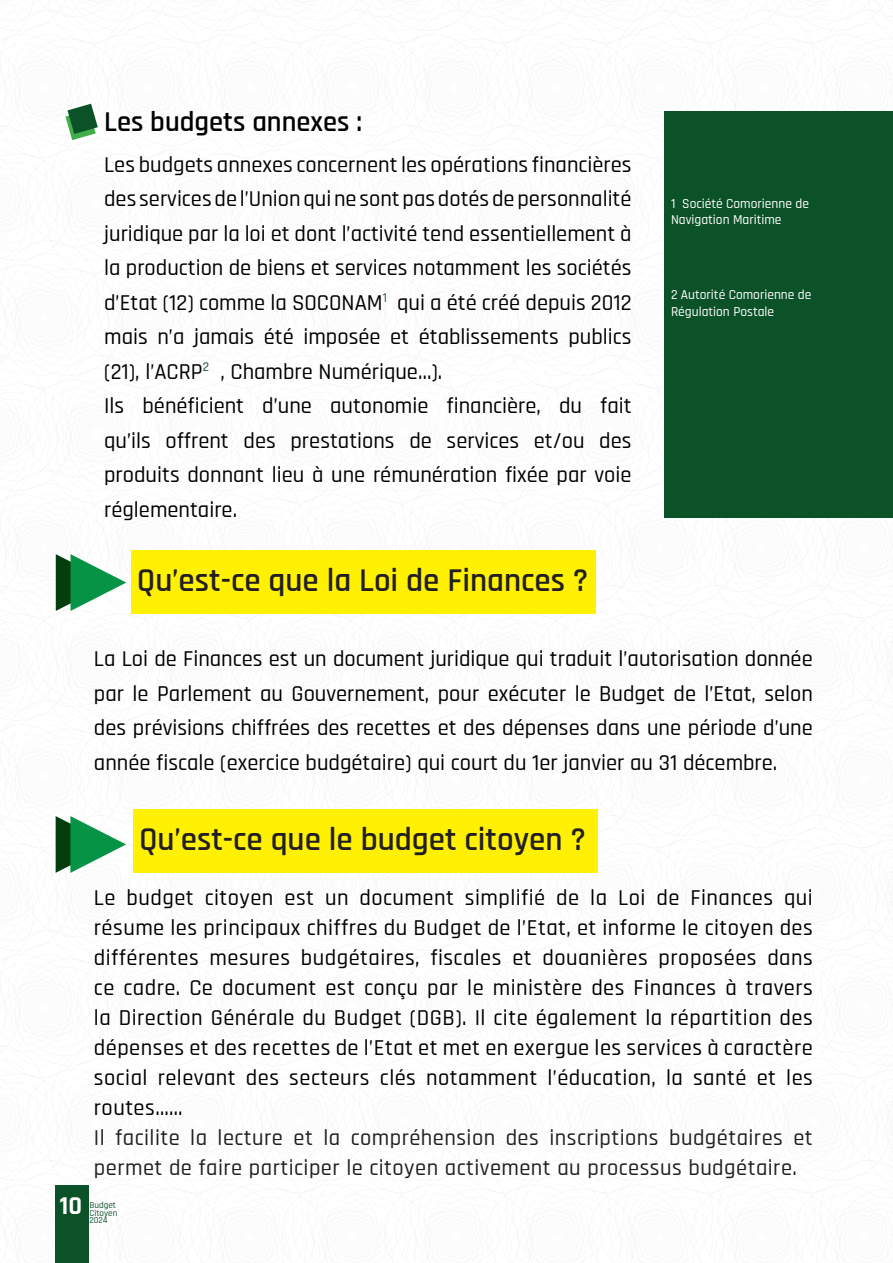
<style>
.page{position:relative;width:893px;height:1263px;background:#fff}
.page>*{position:absolute;margin:0;border:0;box-sizing:border-box;transform-origin:0 0}
.t1{font:600 33px "Rajdhani";color:#231f20}
.t2{font:600 28.5px "Rajdhani";color:#000}
.t3{font:700 25.5px "Rajdhani";color:#fff}
.t4{font:500 22.5px/34.5px "Rajdhani";color:#000;text-align:justify}
.t5{font:500 22.5px/30px "Rajdhani";letter-spacing:.02em;color:#231f20}
.t6{font:500 13.5px/16.2px "Rajdhani";color:#fff}
.t7{font:500 9px/7.8px "Rajdhani";color:#0c5229}
</style>
<div class="page">
<hr style="left:892px;top:0;width:1px;height:1263px;background:#bfbfbf">
<div style="left:55px;top:1185px;width:34px;height:78px;background:#0c5229"></div>
<svg style="left:56px;top:816px;width:70px;height:57px"></svg>
<svg style="left:56px;top:554px;width:70px;height:57px"></svg>
<div style="left:132px;top:551px;width:464px;height:63px;background:#fff101"></div>
<div style="left:134px;top:809px;width:464px;height:64px;background:#fff101"></div>
<svg style="left:65px;top:104px;width:33px;height:36px"></svg>
<div style="left:665px;top:111px;width:228px;height:407px;background:#0c5229"></div>
<p class="t2" style="left:104px;top:105px;width:259px">Les budgets annexes :</p>
<p class="t4" style="left:104px;top:148px;width:529px">Les budgets annexes concernent les opérations financières des services de l’Union qui ne sont pas dotés de personnalité juridique par la loi et dont l’activité tend essentiellement à la production de biens et services notamment les sociétés d’Etat (12) comme la SOCONAM<sup>1</sup> qui a été créé depuis 2012 mais n’a jamais été imposée et établissements publics (21), l’ACRP<sup>2</sup> , Chambre Numérique…).</p>
<p class="t4" style="left:104px;top:389px;width:529px">Ils bénéficient d’une autonomie financière, du fait qu’ils offrent des prestations de services et/ou des produits donnant lieu à une rémunération fixée par voie réglementaire.</p>
<p class="t1" style="left:137px;top:561px;width:453px">Qu’est-ce que la Loi de Finances ?</p>
<p class="t6" style="left:671px;top:196px;width:139px">1 Société Comorienne de<br>Navigation Maritime</p>
<p class="t6" style="left:671px;top:287px;width:142px">2 Autorité Comorienne de<br>Régulation Postale</p>
<p class="t4" style="left:94px;top:642px;width:720px">La Loi de Finances est un document juridique qui traduit l’autorisation donnée par le Parlement au Gouvernement, pour exécuter le Budget de l’Etat, selon des prévisions chiffrées des recettes et des dépenses dans une période d’une année fiscale (exercice budgétaire) qui court du 1er janvier au 31 décembre.</p>
<p class="t1" style="left:139px;top:820px;width:448px">Qu’est-ce que le budget citoyen ?</p>
<p class="t4" style="left:94px;top:883px;width:720px;line-height:30px">Le budget citoyen est un document simplifié de la Loi de Finances qui résume les principaux chiffres du Budget de l’Etat, et informe le citoyen des différentes mesures budgétaires, fiscales et douanières proposées dans ce cadre. Ce document est conçu par le ministère des Finances à travers la Direction Générale du Budget (DGB). Il cite également la répartition des dépenses et des recettes de l’Etat et met en exergue les services à caractère social relevant des secteurs clés notamment l’éducation, la santé et les routes……</p>
<p class="t5" style="left:94px;top:1123px;width:720px">Il facilite la lecture et la compréhension des inscriptions budgétaires et permet de faire participer le citoyen activement au processus budgétaire.</p>
<p class="t3" style="left:60px;top:1190px;width:24px">10</p>
<p class="t7" style="left:90px;top:1201px;width:29px">Budget<br>Citoyen<br>2024</p>
</div>
